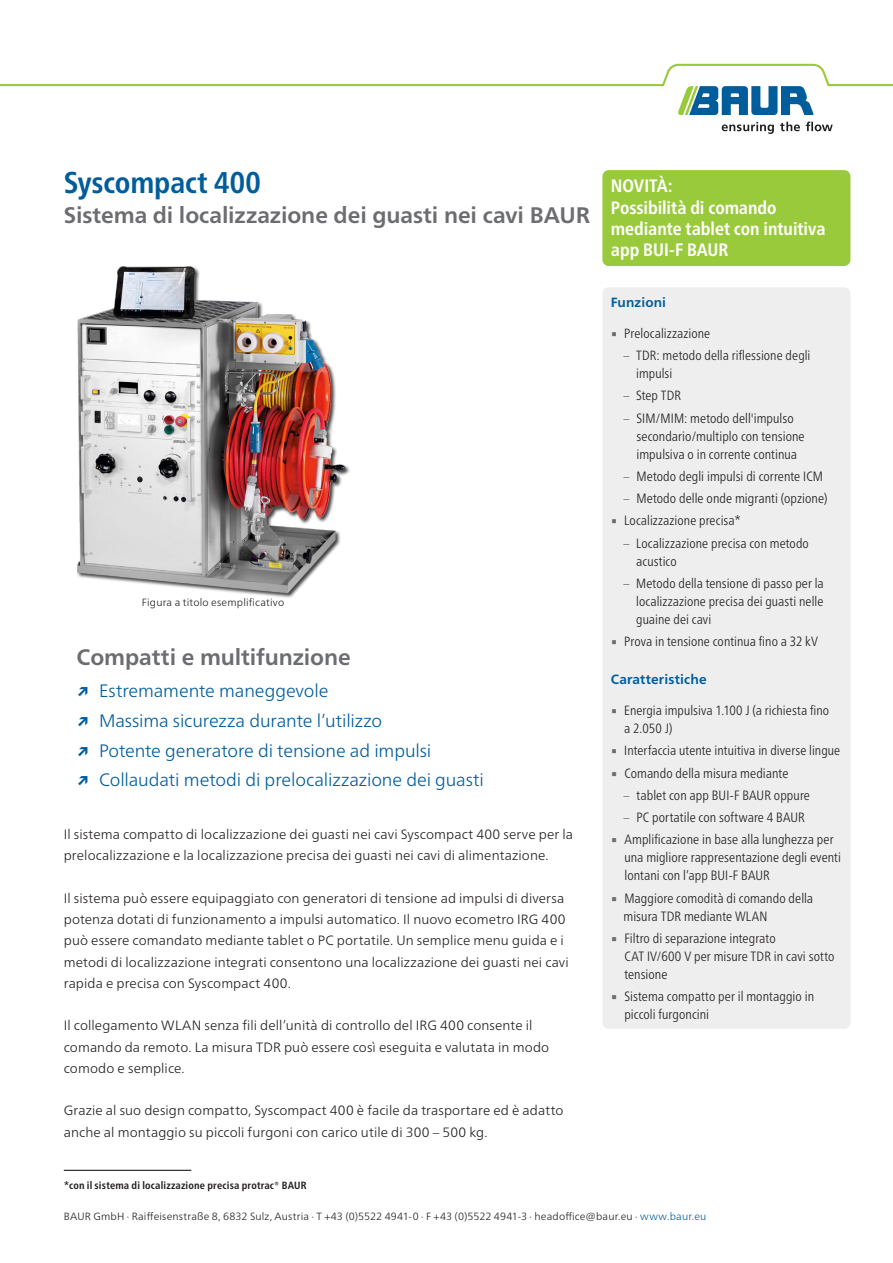
<style>
.page{position:relative;width:893px;height:1263px;background:#fff}
.page>*{position:absolute;margin:0;border:0;box-sizing:border-box;transform-origin:0 0}
.t1{font:700 condensed 30px "Frutiger Neue LTW1 G";letter-spacing:-.005em;color:#005d9c}
.t2{font:700 22.5px "Frutiger Neue LTW1 G";letter-spacing:-.005em;color:#6c6d70}
.t3{font:300 18px/29.7px "Frutiger Neue LTW1 G";letter-spacing:-.01em;color:#005d9c}
.t4{font:700 condensed 18px/21.3px "Frutiger Neue LTW1 G";letter-spacing:-.005em;color:#fff}
.t5{font:300 13.5px/21.3px "Frutiger Neue LTW1 G";letter-spacing:.005em;color:#231f20}
.t6{font:300 condensed 13.5px/18px "Frutiger Neue LTW1 G";letter-spacing:.005em;color:#231f20}
.t7{font:700 13.5px "Frutiger Neue LTW1 G";letter-spacing:.01em;color:#005d9c}
.t8{font:300 condensed 13.35px/18px "Frutiger Neue LTW1 G";letter-spacing:.005em;color:#231f20}
.t9{font:700 13.35px "Frutiger Neue LTW1 G";letter-spacing:.01em;color:#005d9c}
.t10{font:300 10.5px "Frutiger Neue LTW1 G";letter-spacing:.015em;color:#231f20}
.t11{font:700 condensed 10.5px "Frutiger Neue LTW1 G";letter-spacing:.02em;color:#231f20}
.s1{font-weight:700}
.s2{font-family:"Lucida Sans Unicode";font-weight:400;font-stretch:normal;color:#6c6d70}
.s3{color:#6c6d70}
.s4{color:#005d9c}
</style>
<div class="page">
<div style="left:602px;top:287px;width:248px;height:742px;background:#eeeeef;border-radius:6px"></div>
<hr style="left:64px;top:1170px;width:127px;height:1px;background:#000">
<img style="left:77px;top:266px;width:273px;height:332px">
<div style="left:602px;top:170px;width:248px;height:96px;background:#99ca3b;border-radius:6px"></div>
<svg style="left:722px;top:122px;width:52px;height:12px"></svg>
<svg style="left:780px;top:122px;width:20px;height:9px"></svg>
<svg style="left:806px;top:122px;width:27px;height:9px"></svg>
<svg style="left:0;top:64px;width:893px;height:51px"></svg>
<h1 class="t1" style="left:64px;top:160px;width:199px">Syscompact 400</h1>
<h2 class="t2" style="left:64px;top:199px;width:527px">Sistema di localizzazione dei guasti nei cavi BAUR</h2>
<p class="t10" style="left:142px;top:595px;width:144px">Figura a titolo esemplificativo</p>
<h2 class="t2" style="left:77px;top:641px;width:276px">Compatti e multifunzione</h2>
<h3 class="t3" style="left:77px;top:674px;width:409px"><span class="s1">↗</span> Estremamente maneggevole<br><span class="s1">↗</span> Massima sicurezza durante l’utilizzo<br><span class="s1">↗</span> Potente generatore di tensione ad impulsi<br><span class="s1">↗</span> Collaudati metodi di prelocalizzazione dei guasti</h3>
<p class="t5" style="left:64px;top:823px;width:511px">Il sistema compatto di localizzazione dei guasti nei cavi Syscompact 400 serve per la prelocalizzazione e la localizzazione precisa dei guasti nei cavi di alimentazione.</p>
<p class="t5" style="left:64px;top:886px;width:507px">Il sistema può essere equipaggiato con generatori di tensione ad impulsi di diversa potenza dotati di funzionamento a impulsi automatico. Il nuovo ecometro IRG 400 può essere comandato mediante tablet o PC portatile. Un semplice menu guida e i metodi di localizzazione integrati consentono una localizzazione dei guasti nei cavi rapida e precisa con Syscompact 400.</p>
<p class="t5" style="left:64px;top:1014px;width:487px">Il collegamento WLAN senza fili dell’unità di controllo del IRG 400 consente il comando da remoto. La misura TDR può essere così eseguita e valutata in modo comodo e semplice.</p>
<p class="t5" style="left:64px;top:1099px;width:501px">Grazie al suo design compatto, Syscompact 400 è facile da trasportare ed è adatto anche al montaggio su piccoli furgoni con carico utile di 300 – 500 kg.</p>
<h3 class="t4" style="left:611px;top:174px;width:216px">NOVITÀ:<br>Possibilità di comando mediante tablet con intuitiva app BUI-F BAUR</h3>
<p class="t9" style="left:611px;top:293px;width:57px">Funzioni</p>
<p class="t8" style="left:611px;top:323px;width:101px"><span class="s2">▪</span> Prelocalizzazione</p>
<p class="t8" style="left:636px;top:346px;width:176px;text-indent:-13px"><span class="s3">–</span> TDR: metodo della riflessione degli impulsi</p>
<p class="t8" style="left:623px;top:386px;width:59px"><span class="s3">–</span> Step TDR</p>
<p class="t6" style="left:636px;top:408px;width:170px;text-indent:-13px"><span class="s3">–</span> SIM/MIM: metodo dell'impulso secondario/multiplo con tensione impulsiva o in corrente continua</p>
<p class="t6" style="left:624px;top:466px;width:201px"><span class="s3">–</span> Metodo degli impulsi di corrente ICM</p>
<p class="t6" style="left:624px;top:488px;width:205px"><span class="s3">–</span> Metodo delle onde migranti (opzione)</p>
<p class="t8" style="left:611px;top:511px;width:131px"><span class="s2">▪</span> Localizzazione precisa*</p>
<p class="t8" style="left:636px;top:533px;width:174px;text-indent:-13px"><span class="s3">–</span> Localizzazione precisa con metodo acustico</p>
<p class="t8" style="left:636px;top:573px;width:189px;text-align:justify;text-indent:-13px"><span class="s3">–</span> Metodo della tensione di passo per la localizzazione precisa dei guasti nelle guaine dei cavi</p>
<p class="t8" style="left:611px;top:631px;width:209px"><span class="s2">▪</span> Prova in tensione continua fino a 32 kV</p>
<p class="t7" style="left:611px;top:670px;width:97px">Caratteristiche</p>
<p class="t8" style="left:624px;top:700px;width:206px;text-indent:-13px"><span class="s2">▪</span> Energia impulsiva 1.100 J (a richiesta fino a 2.050 J)</p>
<p class="t8" style="left:611px;top:741px;width:231px"><span class="s2">▪</span> Interfaccia utente intuitiva in diverse lingue</p>
<p class="t6" style="left:611px;top:763px;width:179px"><span class="s2">▪</span> Comando della misura mediante</p>
<p class="t6" style="left:624px;top:785px;width:188px"><span class="s3">–</span> tablet con app BUI-F BAUR oppure</p>
<p class="t6" style="left:624px;top:807px;width:183px"><span class="s3">–</span> PC portatile con software 4 BAUR</p>
<p class="t6" style="left:624px;top:829px;width:218px;text-indent:-14px"><span class="s2">▪</span> Amplificazione in base alla lunghezza per una migliore rappresentazione degli eventi lontani con l’app BUI-F BAUR</p>
<p class="t6" style="left:624px;top:888px;width:191px;text-indent:-13px"><span class="s2">▪</span> Maggiore comodità di comando della misura TDR mediante WLAN</p>
<p class="t6" style="left:624px;top:928px;width:212px;text-indent:-14px"><span class="s2">▪</span> Filtro di separazione integrato<br>CAT IV/600 V per misure TDR in cavi sotto tensione</p>
<p class="t6" style="left:624px;top:986px;width:191px;text-indent:-14px"><span class="s2">▪</span> Sistema compatto per il montaggio in piccoli furgoncini</p>
<p class="t11" style="left:64px;top:1177px;width:244px">*con il sistema di localizzazione precisa protrac® BAUR</p>
<p class="t10" style="left:64px;top:1208px;width:644px">BAUR GmbH · Raiffeisenstraße 8, 6832 Sulz, Austria · T +43 (0)5522 4941-0 · F +43 (0)5522 4941-3 · headoffice@baur.eu · <span class="s4">www.baur.eu</span></p>
</div>
